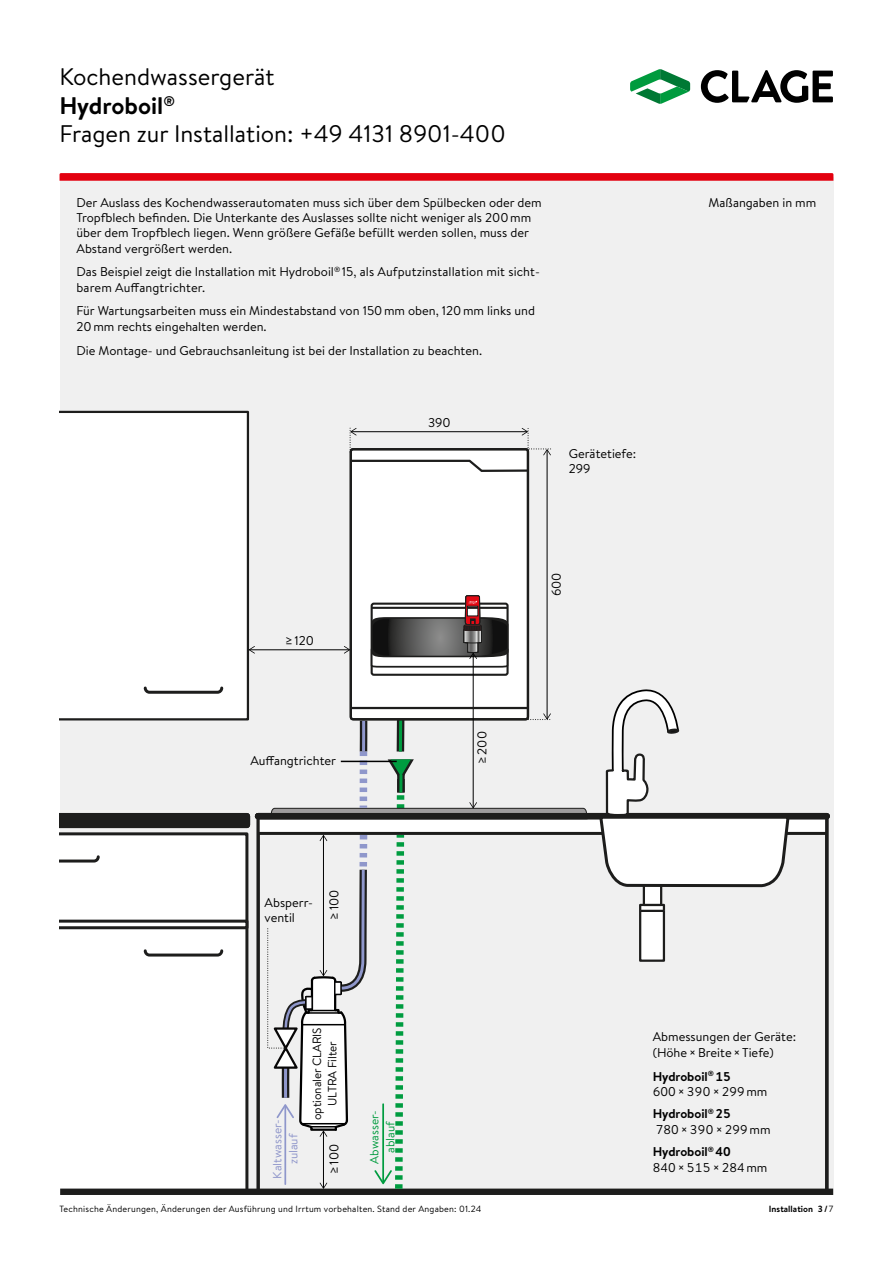
<style>
.page{position:relative;width:893px;height:1263px;background:#fff}
.page>*{position:absolute;margin:0;border:0;box-sizing:border-box;transform-origin:0 0}
.t1{font:24px/28.8px "Brandon Text";color:#000}
.t2{font:12.75px/15.3px "Brandon Text";color:#000}
.t3{font:12px/15.3px "Brandon Text";letter-spacing:-.005em;color:#000;text-align:center}
.t4{font:12px/16.2px "Brandon Text";color:#8e95ca;text-align:center}
.t5{font:12px/16.2px "Brandon Text";color:#009b3e;text-align:center}
.t6{font:9px "Brandon Text";letter-spacing:.02em;color:#000}
.t7{font:700 9px "Brandon Text";letter-spacing:.005em;color:#000}
.s1{font-weight:700}
.s2{font-weight:400}
</style>
<div class="page">
<div style="left:60px;top:178px;width:773px;height:1017px;background:#f0f0f0"></div>
<svg style="left:60px;top:173px;width:773px;height:8px;background:#e30b19"></svg>
<svg style="left:701px;top:70px;width:132px;height:33px"></svg>
<svg style="left:630px;top:69px;width:60px;height:35px"></svg>
<div style="left:259px;top:816px;width:569px;height:17px;background:#fff"></div>
<hr style="left:258px;top:832px;width:569px;height:3px;background:#1d1d1c">
<div style="left:60px;top:813px;width:190px;height:15px;background:#1d1d1c"></div>
<hr style="left:257px;top:816px;width:3px;height:374px;background:#1d1d1c">
<div style="left:258px;top:813px;width:569px;height:6px;background:#1d1d1c"></div>
<div style="left:60px;top:832px;width:189px;height:356px;background:#fff"></div>
<svg style="left:60px;top:920px;width:188px;height:9px"></svg>
<div style="left:60px;top:1188px;width:773px;height:7px;background:#1d1d1c"></div>
<hr style="left:825px;top:816px;width:3px;height:374px;background:#1d1d1c">
<div style="left:60px;top:411px;width:189px;height:309px;background:#fff"></div>
<svg style="left:597px;top:689px;width:194px;height:273px"></svg>
<svg style="left:142px;top:685px;width:83px;height:10px"></svg>
<svg style="left:142px;top:948px;width:83px;height:10px"></svg>
<svg style="left:60px;top:854px;width:41px;height:10px"></svg>
<div style="left:351px;top:449px;width:177px;height:270px;background:#fff;border-radius:3px"></div>
<div style="left:371px;top:603px;width:138px;height:73px;border:2px solid #1d1d1c;border-radius:2px"></div>
<div style="left:350px;top:448px;width:179px;height:272px;border:2px solid #1d1d1c;border-radius:3px"></div>
<hr style="left:250px;top:649px;width:99px;height:1px;background:#000">
<svg style="left:249px;top:646px;width:6px;height:7px"></svg>
<svg style="left:344px;top:646px;width:6px;height:7px"></svg>
<hr style="left:473px;top:654px;width:1px;height:153px;background:#000">
<svg style="left:370px;top:595px;width:139px;height:73px"></svg>
<hr style="left:547px;top:450px;width:1px;height:269px;background:#000">
<svg style="left:271px;top:708px;width:316px;height:105px"></svg>
<svg style="left:267px;top:831px;width:141px;height:358px"></svg>
<hr style="left:351px;top:707px;width:176px;height:2px;background:#1d1d1c">
<svg style="left:349px;top:428px;width:202px;height:48px"></svg>
<hr style="left:341px;top:761px;width:56px;height:1px;background:#000">
<h1 class="t1" style="left:60px;top:62px;width:448px">Kochendwassergerät<br><span class="s1">Hydroboil</span><sup>®<br></sup>Fragen zur Installation: +49 4131 8901-400</h1>
<p class="t2" style="left:77px;top:194px;width:467px">Der Auslass des Kochendwasserautomaten muss sich über dem Spülbecken oder dem Tropfblech befinden. Die Unterkante des Auslasses sollte nicht weniger als 200mm über dem Tropfblech liegen. Wenn größere Gefäße befüllt werden sollen, muss der Abstand vergrößert werden.</p>
<p class="t2" style="left:77px;top:264px;width:465px">Das Beispiel zeigt die Installation mit Hydroboil<sup>®</sup> 15, als Aufputzinstallation mit sicht&shy;barem Auffangtrichter.</p>
<p class="t2" style="left:77px;top:303px;width:460px">Für Wartungsarbeiten muss ein Mindestabstand von 150mm oben, 120mm links und<br>20mm rechts eingehalten werden.</p>
<p class="t2" style="left:77px;top:342px;width:407px">Die Montage- und Gebrauchsanleitung ist bei der Installation zu beachten.</p>
<p class="t2" style="left:428px;top:415px;width:24px">390</p>
<p class="t2" style="left:569px;top:446px;width:69px">Gerätetiefe:<br>299</p>
<p class="t2" style="left:285px;top:633px;width:30px">≥120</p>
<p class="t2" style="left:250px;top:752px;width:87px">Auffangtrichter</p>
<p class="t2" style="left:474px;top:764px;width:34px;rotate:-90deg">≥200</p>
<p class="t2" style="left:548px;top:596px;width:25px;rotate:-90deg">600</p>
<p class="t2" style="left:709px;top:194px;width:109px">Maßangaben in mm</p>
<p class="t2" style="left:265px;top:895px;width:50px">Absperr&shy;ventil</p>
<p class="t2" style="left:326px;top:919px;width:31px;rotate:-90deg">≥100</p>
<p class="t3" style="left:309px;top:1120px;width:94px;rotate:-90deg">optionaler CLARIS<br>ULTRA Filter</p>
<p class="t4" style="left:269px;top:1178px;width:60px;rotate:-90deg">Kaltwasser&shy;zulauf</p>
<p class="t5" style="left:366px;top:1164px;width:55px;rotate:-90deg">Abwasser&shy;ablauf</p>
<p class="t2" style="left:326px;top:1174px;width:31px;rotate:-90deg">≥100</p>
<p class="t6" style="left:60px;top:1203px;width:423px">Technische Änderungen, Änderungen der Ausführung und Irrtum vorbehalten. Stand der Angaben: 01.24</p>
<p class="t2" style="left:653px;top:1029px;width:145px">Abmessungen der Geräte: (Höhe×Breite×Tiefe)</p>
<p class="t2" style="left:653px;top:1068px;width:116px"><span class="s1">Hydroboil</span><sup>®</sup> <span class="s1">15<br></span>600×390 ×299mm</p>
<p class="t2" style="left:653px;top:1106px;width:119px"><span class="s1">Hydroboil</span><sup>®</sup> <span class="s1">25<br></span>780×390 ×299mm</p>
<p class="t2" style="left:653px;top:1144px;width:116px"><span class="s1">Hydroboil</span><sup>®</sup> <span class="s1">40<br></span>840×515 ×284mm</p>
<p class="t7" style="left:769px;top:1202px;width:66px">Installation 3/ <span class="s2">7</span></p>
</div>
